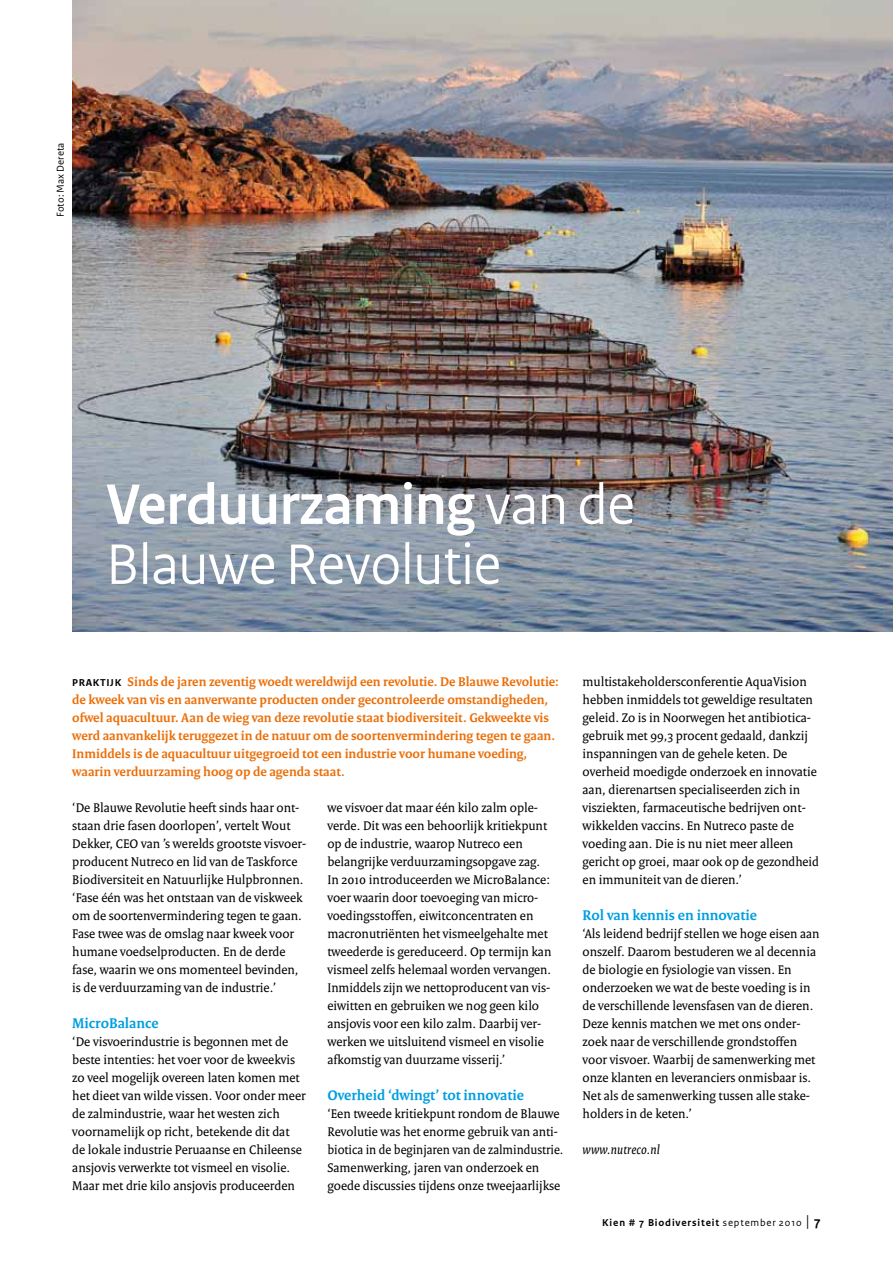
<style>
.page{position:relative;width:893px;height:1263px;background:#fff}
.page>*{position:absolute;margin:0;border:0;box-sizing:border-box;transform-origin:0 0}
.t1{font:60px/60px "Rijksoverheid Sans Heading";color:#fff}
.t2{font:700 15px "Rijksoverheid Serif";color:#009ee0}
.t3{font:13.5px/18px "Rijksoverheid Serif";color:#000}
.t4{font:700 13.5px/18px "Rijksoverheid Serif";color:#eb6e08}
.t5{font:italic 13.5px "Rijksoverheid Serif";letter-spacing:.02em;color:#000}
.t6{font:700 10.5px "Rijksoverheid Sans Text";letter-spacing:.08em;color:#000}
.t7{font:10.5px "Rijksoverheid Sans Text";color:#000}
.s1{font-weight:700}
.s2{font-family:"Rijksoverheid Sans Text";font-size:10.5px;color:#000}
.s3{font-weight:400}
.s4{font-weight:400;font-size:16.5px}
.s5{font-size:13.5px}
</style>
<div class="page">
<img style="left:72px;top:0;width:821px;height:632px">
<p class="t7" style="left:54px;top:217px;width:76px;rotate:-90deg">Foto: Max Dereta</p>
<h1 class="t1" style="left:106px;top:475px;width:530px"><span class="s1">Verduurzaming</span> van de<br>Blauwe Revolutie</h1>
<p class="t4" style="left:72px;top:672px;width:488px"><span class="s2">PRAKTIJK</span> Sinds de jaren zeventig woedt wereldwijd een revolutie. De Blauwe Revolutie: de kweek van vis en aanverwante producten onder gecontroleerde omstandigheden, ofwel aquacultuur. Aan de wieg van deze revolutie staat biodiversiteit. Gekweekte vis werd aanvankelijk teruggezet in de natuur om de soortenvermindering tegen te gaan.<br>Inmiddels is de aquacultuur uitgegroeid tot een industrie voor humane voeding, waarin verduurzaming hoog op de agenda staat.</p>
<p class="t3" style="left:327px;top:798px;width:226px">we visvoer dat maar één kilo zalm ople&shy;verde. Dit was een behoorlijk kritiekpunt op de industrie, waarop Nutreco een belangrijke verduurzamingsopgave zag.<br>In 2010 introduceerden we MicroBalance: voer waarin door toevoeging van micro&shy;voedingsstoffen, eiwitconcentraten en macronutriënten het vismeelgehalte met tweederde is gereduceerd. Op termijn kan vismeel zelfs helemaal worden vervangen.<br>Inmiddels zijn we nettoproducent van vis&shy;eiwitten en gebruiken we nog geen kilo ansjovis voor een kilo zalm. Daarbij ver&shy;werken we uitsluitend vismeel en visolie afkomstig van duurzame visserij.’</p>
<p class="t2" style="left:327px;top:1086px;width:198px">Overheid ‘dwingt’ tot innovatie</p>
<p class="t3" style="left:327px;top:1104px;width:238px">‘Een tweede kritiekpunt rondom de Blauwe Revolutie was het enorme gebruik van anti&shy;biotica in de beginjaren van de zalmindustrie.<br>Samenwerking, jaren van onderzoek en goede discussies tijdens onze tweejaarlijkse</p>
<p class="t3" style="left:72px;top:798px;width:235px">‘De Blauwe Revolutie heeft sinds haar ont&shy;staan drie fasen doorlopen’, vertelt Wout Dekker, CEO van ’s werelds grootste visvoer&shy;producent Nutreco en lid van de Taskforce Biodiversiteit en Natuurlijke Hulpbronnen. ‘Fase één was het ontstaan van de viskweek om de soortenvermindering tegen te gaan.<br>Fase twee was de omslag naar kweek voor humane voedselproducten. En de derde fase, waarin we ons momenteel bevinden, is de verduurzaming van de industrie.’</p>
<p class="t2" style="left:72px;top:1014px;width:88px">MicroBalance</p>
<p class="t3" style="left:72px;top:1032px;width:235px">‘De visvoerindustrie is begonnen met de beste intenties: het voer voor de kweekvis zo veel mogelijk overeen laten komen met het dieet van wilde vissen. Voor onder meer de zalmindustrie, waar het westen zich voornamelijk op richt, betekende dit dat de lokale industrie Peruaanse en Chileense ansjovis verwerkte tot vismeel en visolie.<br>Maar met drie kilo ansjovis produceerden</p>
<p class="t3" style="left:583px;top:672px;width:238px">multistakeholdersconferentie AquaVision hebben inmiddels tot geweldige resultaten geleid. Zo is in Noorwegen het antibiotica&shy;gebruik met 99,3 procent gedaald, dankzij inspanningen van de gehele keten. De overheid moedigde onderzoek en innovatie aan, dierenartsen specialiseerden zich in visziekten, farmaceutische bedrijven ont&shy;wikkelden vaccins. En Nutreco paste de voeding aan. Die is nu niet meer alleen gericht op groei, maar ook op de gezondheid en immuniteit van de dieren.’</p>
<p class="t2" style="left:583px;top:906px;width:176px">Rol van kennis en innovatie</p>
<p class="t3" style="left:583px;top:924px;width:238px">‘Als leidend bedrijf stellen we hoge eisen aan onszelf. Daarom bestuderen we al decennia de biologie en fysiologie van vissen. En onderzoeken we wat de beste voeding is in de verschillende levensfasen van de dieren.<br>Deze kennis matchen we met ons onder&shy;zoek naar de verschillende grondstoffen voor visvoer. Waarbij de samenwerking met onze klanten en leveranciers onmisbaar is.<br>Net als de samenwerking tussen alle stake&shy;holders in de keten.’</p>
<p class="t5" style="left:583px;top:1141px;width:79px">www.nutreco.nl</p>
<p class="t6" style="left:602px;top:1216px;width:220px">Kien # 7 Biodiversiteit <span class="s3">september 2010</span> <span class="s4">|</span> <span class="s5">7</span></p>
</div>
